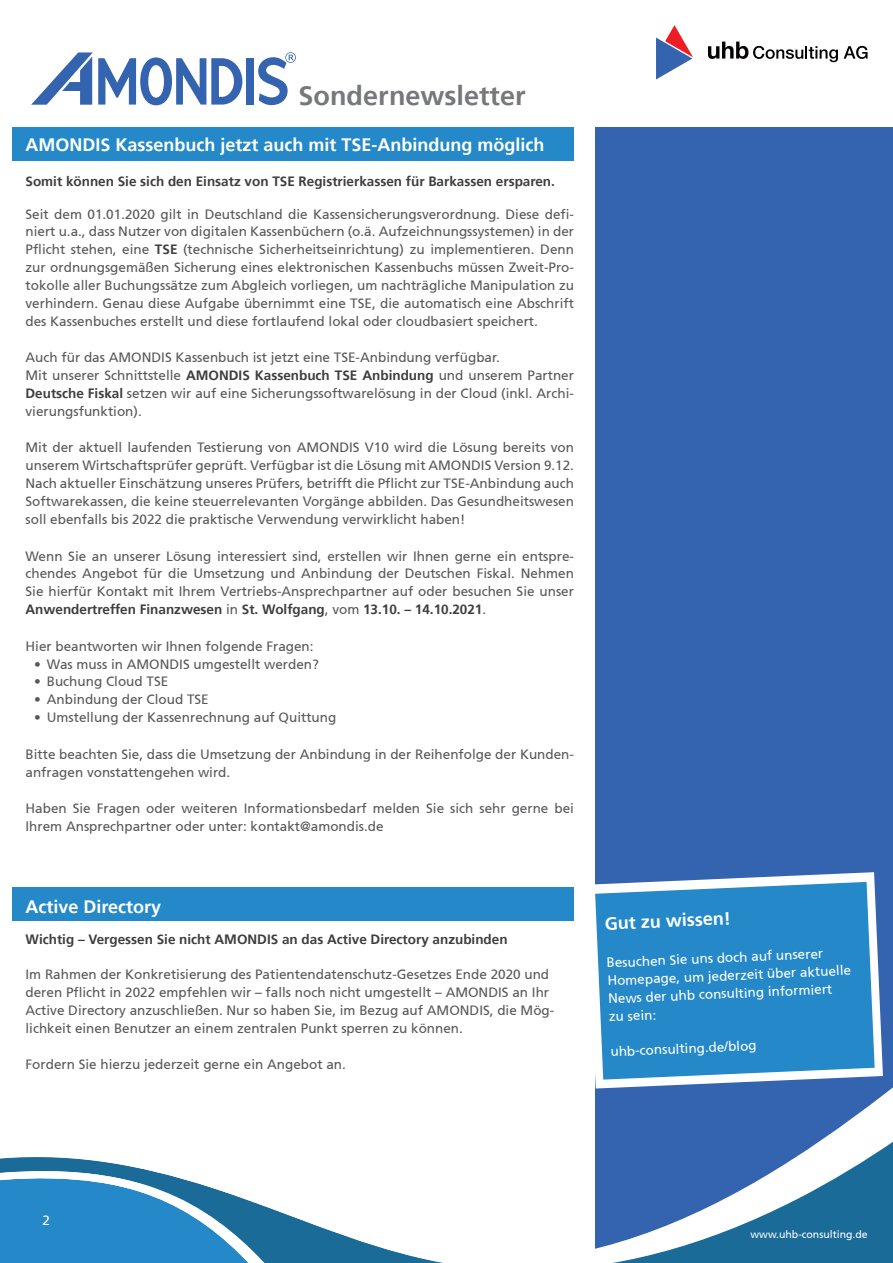
<style>
.page{position:relative;width:893px;height:1263px;background:#fff}
.page>*{position:absolute;margin:0;border:0;box-sizing:border-box;transform-origin:0 0}
.t1{font:700 27px "Frutiger 65";color:#76787b}
.t2{font:700 18px "Frutiger 65";color:#fff}
.t3{font:13.5px/18px "Frutiger 55 Roman";color:#57585a}
.t4{font:700 13.5px "Frutiger 65";color:#3e3e3f}
.t5{font:13.5px/17.7px "Frutiger 55 Roman";color:#fff}
.t6{font:10.5px "Frutiger 55 Roman";color:#fff}
.s1{font-family:"Frutiger 65";font-weight:700;color:#3e3e3f}
.s2{font-family:"Frutiger 55 Roman";font-weight:400;color:#57585a}
</style>
<div class="page">
<div style="left:595px;top:128px;width:298px;height:1135px;background:#3463af"></div>
<svg style="left:31px;top:52px;width:211px;height:53px"></svg>
<div style="left:246px;top:58px;width:8px;height:46px;background:#3463af"></div>
<svg style="left:258px;top:52px;width:38px;height:53px"></svg>
<svg style="left:0;top:1087px;width:893px;height:176px"></svg>
<svg style="left:0;top:1167px;width:442px;height:96px"></svg>
<svg style="left:844px;top:46px;width:23px;height:13px"></svg>
<svg style="left:708px;top:42px;width:130px;height:20px"></svg>
<svg style="left:656px;top:25px;width:37px;height:55px"></svg>
<div style="left:13px;top:888px;width:561px;height:34px;background:#2488c9"></div>
<div style="left:13px;top:128px;width:561px;height:34px;background:#2488c9"></div>
<svg style="left:587px;top:872px;width:296px;height:216px"></svg>
<svg style="left:595px;top:882px;width:280px;height:197px;background:#3591cd"></svg>
<h1 class="t1" style="left:298px;top:80px;width:229px">Sondernewsletter</h1>
<h2 class="t2" style="left:26px;top:134px;width:521px">AMONDIS Kassenbuch jetzt auch mit TSE-Anbindung möglich</h2>
<p class="t4" style="left:26px;top:173px;width:531px">Somit können Sie sich den Einsatz von TSE Registrierkassen für Barkassen ersparen.</p>
<p class="t3" style="left:26px;top:205px;width:550px;text-align:justify">Seit dem 01.01.2020 gilt in Deutschland die Kassensicherungsverordnung. Diese defi&shy;niert u.a., dass Nutzer von digitalen Kassenbüchern (o.ä. Aufzeichnungssystemen) in der Pflicht stehen, eine <span class="s1">TSE</span> (technische Sicherheitseinrichtung) zu implementieren. Denn zur ordnungsgemäßen Sicherung eines elektronischen Kassenbuchs müssen Zweit-Pro&shy;tokolle aller Buchungssätze zum Abgleich vorliegen, um nachträgliche Manipulation zu verhindern. Genau diese Aufgabe übernimmt eine TSE, die automatisch eine Abschrift des Kassenbuches erstellt und diese fortlaufend lokal oder cloudbasiert speichert.</p>
<p class="t3" style="left:26px;top:349px;width:550px">Auch für das AMONDIS Kassenbuch ist jetzt eine TSE-Anbindung verfügbar.<br>Mit unserer Schnittstelle <span class="s1">AMONDIS Kassenbuch TSE Anbindung</span> und unserem Partner <span class="s1">Deutsche Fiskal</span> setzen wir auf eine Sicherungssoftwarelösung in der Cloud (inkl. Archi&shy;vierungsfunktion).</p>
<p class="t3" style="left:26px;top:439px;width:550px;text-align:justify">Mit der aktuell laufenden Testierung von AMONDIS V10 wird die Lösung bereits von unserem Wirtschaftsprüfer geprüft. Verfügbar ist die Lösung mit AMONDIS Version 9.12.<br>Nach aktueller Einschätzung unseres Prüfers, betrifft die Pflicht zur TSE-Anbindung auch Softwarekassen, die keine steuerrelevanten Vorgänge abbilden. Das Gesundheitswesen soll ebenfalls bis 2022 die praktische Verwendung verwirklicht haben!</p>
<p class="t3" style="left:26px;top:547px;width:550px;text-align:justify">Wenn Sie an unserer Lösung interessiert sind, erstellen wir Ihnen gerne ein entspre&shy;chendes Angebot für die Umsetzung und Anbindung der Deutschen Fiskal. Nehmen Sie hierfür Kontakt mit Ihrem Vertriebs-Ansprechpartner auf oder besuchen Sie unser</p>
<p class="t4" style="left:26px;top:602px;width:462px">Anwendertreffen Finanzwesen <span class="s2">in</span> St. Wolfgang<span class="s2">, vom</span> 13.10. – 14.10.2021<span class="s2">.</span></p>
<p class="t3" style="left:26px;top:637px;width:290px">Hier beantworten wir Ihnen folgende Fragen:</p>
<p class="t3" style="left:34px;top:655px;width:286px">• Was muss in AMONDIS umgestellt werden?</p>
<p class="t3" style="left:34px;top:673px;width:136px">• Buchung Cloud TSE</p>
<p class="t3" style="left:34px;top:691px;width:176px">• Anbindung der Cloud TSE</p>
<p class="t3" style="left:34px;top:709px;width:304px">• Umstellung der Kassenrechnung auf Quittung</p>
<p class="t3" style="left:26px;top:745px;width:550px">Bitte beachten Sie, dass die Umsetzung der Anbindung in der Reihenfolge der Kunden&shy;anfragen vonstattengehen wird.</p>
<p class="t3" style="left:26px;top:799px;width:550px">Haben Sie Fragen oder weiteren Informationsbedarf melden Sie sich sehr gerne bei<br>Ihrem Ansprechpartner oder unter: kontakt@amondis.de</p>
<h2 class="t2" style="left:26px;top:896px;width:137px">Active Directory</h2>
<p class="t4" style="left:26px;top:931px;width:484px">Wichtig – Vergessen Sie nicht AMONDIS an das Active Directory anzubinden</p>
<p class="t3" style="left:26px;top:965px;width:530px">Im Rahmen der Konkretisierung des Patientendatenschutz-Gesetzes Ende 2020 und deren Pflicht in 2022 empfehlen wir – falls noch nicht umgestellt – AMONDIS an Ihr Active Directory anzuschließen. Nur so haben Sie, im Bezug auf AMONDIS, die Mög&shy;lichkeit einen Benutzer an einem zentralen Punkt sperren zu können.</p>
<p class="t3" style="left:26px;top:1055px;width:322px">Fordern Sie hierzu jederzeit gerne ein Angebot an.</p>
<h2 class="t2" style="left:605px;top:912px;width:127px;rotate:-2deg">Gut zu wissen!</h2>
<p class="t5" style="left:606px;top:955px;width:246px;rotate:-3deg">Besuchen Sie uns doch auf unserer<br>Homepage, um jederzeit über aktuelle<br>News der uhb consulting informiert<br>zu sein:</p>
<p class="t5" style="left:610px;top:1043px;width:148px;rotate:-3deg">uhb-consulting.de/blog</p>
<p class="t5" style="left:42px;top:1211px;width:9px">2</p>
<p class="t6" style="left:750px;top:1228px;width:119px">www.uhb-consulting.de</p>
</div>
